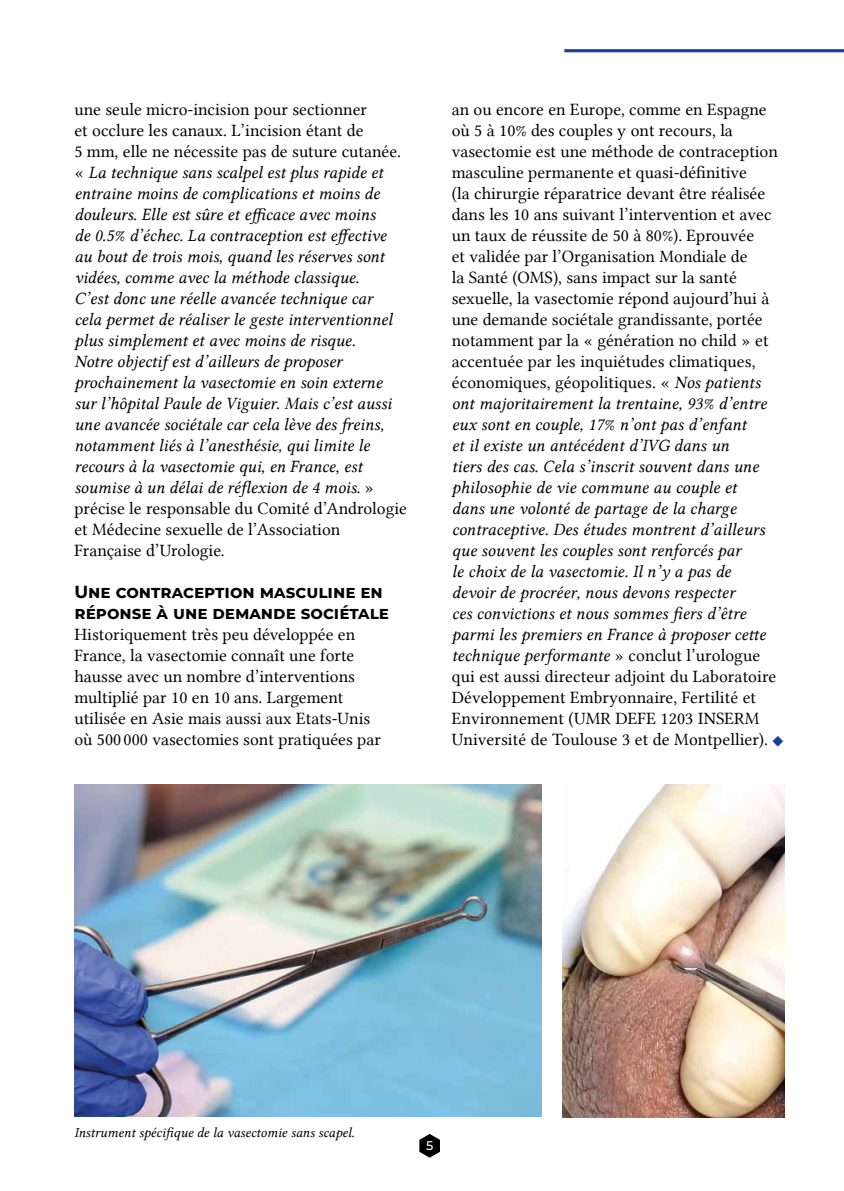
<style>
.page{position:relative;width:844px;height:1191px;background:#fff}
.page>*{position:absolute;margin:0;border:0;box-sizing:border-box;transform-origin:0 0}
.t1{font:17.5px/21px "Lin Libertine I";color:#000}
.t2{font:17.5px/21px "Lin Libertine";color:#000}
.t3{font:700 17.5px/21px "Montserrat";color:#000}
.t4{font:14px "Lin Libertine I";color:#000}
.t5{font:500 12.6px "Montserrat";color:#fff}
.s1{font-family:"Lin Libertine"}
.s2{font-family:"Lin Libertine I"}
.s3{color:#164194}
</style>
<div class="page">
<svg style="left:419px;top:1134px;width:21px;height:23px"></svg>
<img style="left:74px;top:784px;width:467px;height:332px">
<img style="left:562px;top:784px;width:222px;height:333px">
<hr style="left:564px;top:49px;width:279px;height:3px;background:#164194">
<p class="t2" style="left:74px;top:99px;width:328px">une seule micro-incision pour sectionner<br>et occlure les canaux. L’incision étant de<br>5 mm, elle ne nécessite pas de suture cutanée.</p>
<p class="t1" style="left:74px;top:162px;width:319px"><span class="s1">«</span> La technique sans scalpel est plus rapide et entraine moins de complications et moins de douleurs. Elle est sûre et efficace avec moins de 0.5% d’échec. La contraception est effective au bout de trois mois, quand les réserves sont vidées, comme avec la méthode classique.<br>C’est donc une réelle avancée technique car cela permet de réaliser le geste interventionnel plus simplement et avec moins de risque.<br>Notre objectif est d’ailleurs de proposer prochainement la vasectomie en soin externe sur l’hôpital Paule de Viguier. Mais c’est aussi une avancée sociétale car cela lève des freins, notamment liés à l’anesthésie, qui limite le recours à la vasectomie qui, en France, est soumise à un délai de réflexion de 4 mois. <span class="s1">»</span></p>
<p class="t2" style="left:74px;top:498px;width:334px">précise le responsable du Comité d’Andrologie et Médecine sexuelle de l’Association<br>Française d’Urologie.</p>
<p class="t3" style="left:74px;top:580px;width:316px">Une contraception masculine en réponse à une demande sociétale</p>
<p class="t2" style="left:74px;top:624px;width:308px">Historiquement très peu développée en France, la vasectomie connaît une forte hausse avec un nombre d’interventions multiplié par 10 en 10 ans. Largement utilisée en Asie mais aussi aux Etats-Unis où 500 000 vasectomies sont pratiquées par</p>
<p class="t2" style="left:451px;top:99px;width:327px">an ou encore en Europe, comme en Espagne où 5 à 10% des couples y ont recours, la vasectomie est une méthode de contraception masculine permanente et quasi-définitive<br>(la chirurgie réparatrice devant être réalisée dans les 10 ans suivant l’intervention et avec un taux de réussite de 50 à 80%). Eprouvée<br>et validée par l’Organisation Mondiale de<br>la Santé (OMS), sans impact sur la santé sexuelle, la vasectomie répond aujourd’hui à une demande sociétale grandissante, portée notamment par la « génération no child » et accentuée par les inquiétudes climatiques, économiques, géopolitiques. « <span class="s2">Nos patients</span></p>
<p class="t1" style="left:451px;top:393px;width:316px">ont majoritairement la trentaine, 93% d’entre eux sont en couple, 17% n’ont pas d’enfant<br>et il existe un antécédent d’IVG dans un<br>tiers des cas. Cela s’inscrit souvent dans une philosophie de vie commune au couple et dans une volonté de partage de la charge contraceptive. Des études montrent d’ailleurs que souvent les couples sont renforcés par<br>le choix de la vasectomie. Il n’y a pas de devoir de procréer, nous devons respecter<br>ces convictions et nous sommes fiers d’être parmi les premiers en France à proposer cette technique performante <span class="s1">» conclut l’urologue</span></p>
<p class="t2" style="left:451px;top:666px;width:333px">qui est aussi directeur adjoint du Laboratoire Développement Embryonnaire, Fertilité et Environnement (UMR DEFE 1203 INSERM Université de Toulouse 3 et de Montpellier). <span class="s3">◆</span></p>
<p class="t4" style="left:74px;top:1124px;width:281px">Instrument spécifique de la vasectomie sans scapel.</p>
<p class="t5" style="left:426px;top:1136px;width:9px">5</p>
</div>
